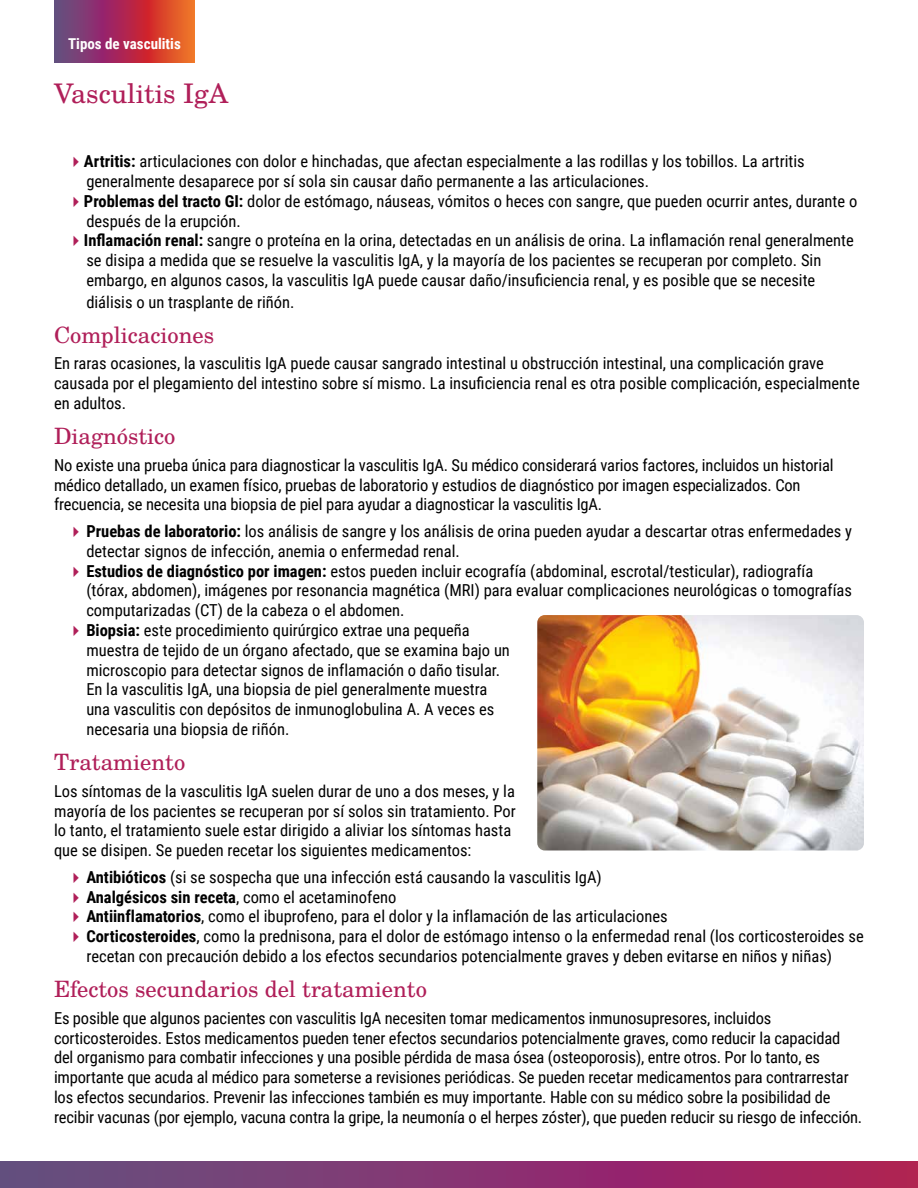
<style>
.page{position:relative;width:918px;height:1188px;background:#fff}
.page>*{position:absolute;margin:0;border:0;box-sizing:border-box;transform-origin:0 0}
.t1{font:27px "Te X Gyre Schola";color:#b01f59}
.t2{font:22.5px "Te X Gyre Schola";color:#b01f59}
.t3{font:16.5px/19.8px "Roboto Condensed";color:#000}
.t4{font:700 16.5px "Roboto Condensed";color:#000}
.t5{font:700 15px "Roboto Condensed";color:#fff}
.s1{color:#b01f59}
.s2{font-weight:700}
.s3{font-weight:400}
</style>
<div class="page">
<svg style="left:54px;top:0;width:141px;height:62px"></svg>
<div style="left:0;top:1161px;width:918px;height:27px;background:linear-gradient(to right,#625084,#ae1b5b)"></div>
<img style="left:537px;top:615px;width:327px;height:235px">
<p class="t5" style="left:68px;top:34px;width:114px">Tipos de vasculitis</p>
<h1 class="t1" style="left:54px;top:72px;width:176px">Vasculitis IgA</h1>
<p class="t3" style="left:86px;top:151px;width:720px;text-indent:-19px"><span class="s1">✔</span><span class="s2">Artritis:</span> articulaciones con dolor e hinchadas, que afectan especialmente a las rodillas y los tobillos. La artritis generalmente desaparece por sí sola sin causar daño permanente a las articulaciones.</p>
<p class="t3" style="left:86px;top:191px;width:772px;text-indent:-19px"><span class="s1">✔</span><span class="s2">Problemas del tracto GI:</span> dolor de estómago, náuseas, vómitos o heces con sangre, que pueden ocurrir antes, durante o después de la erupción.</p>
<p class="t3" style="left:86px;top:230px;width:769px;text-indent:-19px"><span class="s1">✔</span><span class="s2">Inflamación renal:</span> sangre o proteína en la orina, detectadas en un análisis de orina. La inflamación renal generalmente se disipa a medida que se resuelve la vasculitis IgA, y la mayoría de los pacientes se recuperan por completo. Sin embargo, en algunos casos, la vasculitis IgA puede causar daño/insuficiencia renal, y es posible que se necesite</p>
<p class="t3" style="left:86px;top:291px;width:210px">diálisis o un trasplante de riñón.</p>
<h2 class="t2" style="left:54px;top:317px;width:162px">Complicaciones</h2>
<p class="t3" style="left:54px;top:353px;width:807px">En raras ocasiones, la vasculitis IgA puede causar sangrado intestinal u obstrucción intestinal, una complicación grave causada por el plegamiento del intestino sobre sí mismo. La insuficiencia renal es otra posible complicación, especialmente en adultos.</p>
<h2 class="t2" style="left:54px;top:419px;width:123px">Diagnóstico</h2>
<p class="t3" style="left:54px;top:455px;width:781px">No existe una prueba única para diagnosticar la vasculitis IgA. Su médico considerará varios factores, incluidos un historial médico detallado, un examen físico, pruebas de laboratorio y estudios de diagnóstico por imagen especializados. Con frecuencia, se necesita una biopsia de piel para ayudar a diagnosticar la vasculitis IgA.</p>
<p class="t3" style="left:86px;top:521px;width:767px;text-indent:-19px"><span class="s1">✔</span><span class="s2">Pruebas de laboratorio:</span> los análisis de sangre y los análisis de orina pueden ayudar a descartar otras enfermedades y detectar signos de infección, anemia o enfermedad renal.</p>
<p class="t3" style="left:86px;top:560px;width:767px;text-indent:-19px"><span class="s1">✔</span><span class="s2">Estudios de diagnóstico por imagen:</span> estos pueden incluir ecografía (abdominal, escrotal/testicular), radiografía (tórax, abdomen), imágenes por resonancia magnética (MRI) para evaluar complicaciones neurológicas o tomografías computarizadas (CT) de la cabeza o el abdomen.</p>
<p class="t3" style="left:86px;top:620px;width:425px;text-indent:-19px"><span class="s1">✔</span><span class="s2">Biopsia:</span> este procedimiento quirúrgico extrae una pequeña muestra de tejido de un órgano afectado, que se examina bajo un microscopio para detectar signos de inflamación o daño tisular.<br>En la vasculitis IgA, una biopsia de piel generalmente muestra una vasculitis con depósitos de inmunoglobulina A. A veces es necesaria una biopsia de riñón.</p>
<h2 class="t2" style="left:54px;top:745px;width:133px">Tratamiento</h2>
<p class="t3" style="left:54px;top:780px;width:463px">Los síntomas de la vasculitis IgA suelen durar de uno a dos meses, y la mayoría de los pacientes se recuperan por sí solos sin tratamiento. Por lo tanto, el tratamiento suele estar dirigido a aliviar los síntomas hasta que se disipen. Se pueden recetar los siguientes medicamentos:</p>
<p class="t3" style="left:67px;top:866px;width:536px"><span class="s1">✔</span><span class="s2">Antibióticos</span> (si se sospecha que una infección está causando la vasculitis IgA)</p>
<p class="t4" style="left:67px;top:885px;width:330px"><span class="s1">✔</span>Analgésicos sin receta<span class="s3">, como el acetaminofeno</span></p>
<p class="t3" style="left:67px;top:906px;width:602px"><span class="s1">✔</span><span class="s2">Antiinflamatorios</span>, como el ibuprofeno, para el dolor y la inflamación de las articulaciones</p>
<p class="t3" style="left:86px;top:926px;width:779px;text-indent:-19px"><span class="s1">✔</span><span class="s2">Corticosteroides</span>, como la prednisona, para el dolor de estómago intenso o la enfermedad renal (los corticosteroides se recetan con precaución debido a los efectos secundarios potencialmente graves y deben evitarse en niños y niñas)</p>
<h2 class="t2" style="left:54px;top:972px;width:375px">Efectos secundarios del tratamiento</h2>
<p class="t3" style="left:54px;top:1007px;width:810px">Es posible que algunos pacientes con vasculitis IgA necesiten tomar medicamentos inmunosupresores, incluidos corticosteroides. Estos medicamentos pueden tener efectos secundarios potencialmente graves, como reducir la capacidad del organismo para combatir infecciones y una posible pérdida de masa ósea (osteoporosis), entre otros. Por lo tanto, es importante que acuda al médico para someterse a revisiones periódicas. Se pueden recetar medicamentos para contrarrestar los efectos secundarios. Prevenir las infecciones también es muy importante. Hable con su médico sobre la posibilidad de recibir vacunas (por ejemplo, vacuna contra la gripe, la neumonía o el herpes zóster), que pueden reducir su riesgo de infección.</p>
</div>
